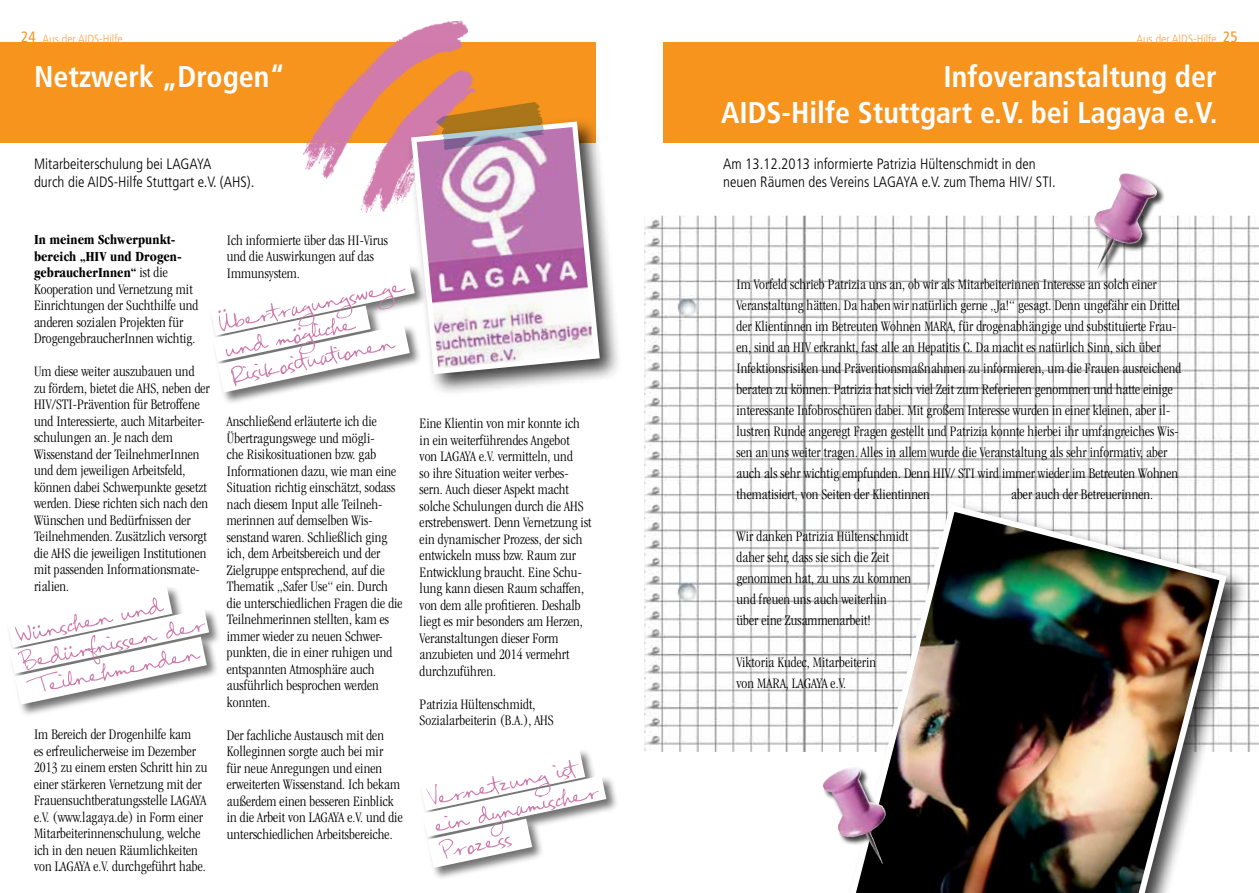
<style>
.page{position:relative;width:1259px;height:893px;background:#fff}
.page>*{position:absolute;margin:0;border:0;box-sizing:border-box;transform-origin:0 0}
.t1{font:700 condensed 30px/36px "Frutiger";color:#fff;text-align:right}
.t2{font:300 condensed 15px/16.5px "Garamond";letter-spacing:.005em;color:#000}
.t3{font:300 condensed 15px/18px "Frutiger";color:#000}
.t4{font:700 condensed 14.25px/16.5px "Garamond";letter-spacing:.005em;color:#000}
.t5{font:300 condensed 12px "Frutiger";color:#faa74a}
.s1{font-weight:400;font-size:15px;color:#f7941e}
.s2{font-weight:300;font-size:15px}
</style>
<div class="page">
<div style="left:0;top:43px;width:595px;height:100px;background:#f7941e"></div>
<img style="left:287px;top:20px;width:199px;height:194px">
<svg style="left:644px;top:215px;width:615px;height:537px"></svg>
<div style="left:663px;top:43px;width:596px;height:100px;background:#f7941e"></div>
<div style="left:407px;top:117px;width:215px;height:280px;background:#000;opacity:.75"></div>
<svg style="left:408px;top:119px;width:194px;height:258px"></svg>
<svg style="left:436px;top:102px;width:108px;height:48px;background:#b78a68"></svg>
<div style="left:9px;top:608px;width:213px;height:78px;background:#000;opacity:.55"></div>
<div style="left:14px;top:636px;width:205px;height:81px;background:#000;opacity:.55"></div>
<svg style="left:9px;top:588px;width:200px;height:117px"></svg>
<div style="left:209px;top:264px;width:218px;height:84px;background:#000;opacity:.55"></div>
<div style="left:217px;top:324px;width:205px;height:81px;background:#000;opacity:.55"></div>
<svg style="left:210px;top:265px;width:205px;height:128px"></svg>
<div style="left:422px;top:775px;width:197px;height:75px;background:#000;opacity:.55"></div>
<div style="left:427px;top:818px;width:117px;height:62px;background:#000;opacity:.55"></div>
<svg style="left:422px;top:751px;width:184px;height:117px"></svg>
<div style="left:844px;top:501px;width:404px;height:392px;background:#000;opacity:.75"></div>
<img style="left:844px;top:501px;width:386px;height:392px">
<div style="left:823px;top:767px;width:71px;height:105px;background:#000;opacity:.75"></div>
<img style="left:822px;top:767px;width:63px;height:97px">
<div style="left:1094px;top:173px;width:71px;height:106px;background:#000;opacity:.75"></div>
<img style="left:1094px;top:173px;width:63px;height:97px">
<p class="t5" style="left:21px;top:32px;width:103px"><span class="s1">24</span> Aus der AIDS-H ilfe</p>
<p class="t5" style="left:1136px;top:32px;width:103px">Aus der AIDS-H ilfe <span class="s1">25</span></p>
<h1 class="t1" style="left:34px;top:58px;width:252px">Netzwerk „Drogen“</h1>
<h1 class="t1" style="left:721px;top:58px;width:498px">Infoveranstaltung der<br>AIDS-Hilfe Stuttgart e.V. bei Lagaya e.V.</h1>
<p class="t3" style="left:723px;top:155px;width:334px">Am 13.12.2013 informierte Patrizia H ültenschmidt in den neuen Räumen des Vereins Lagaya e.V. zum Thema H IV/ STI.</p>
<p class="t3" style="left:34px;top:155px;width:222px">Mitarbeiterschulung bei Lagaya<br>durch die AIDS-H ilfe Stuttgart e.V. (AH S).</p>
<p class="t4" style="left:34px;top:231px;width:149px">In meinem Schwerpunkt&shy;bereich „HIV und Drogen&shy;gebraucherInnen“ <span class="s2">ist die</span></p>
<p class="t2" style="left:34px;top:281px;width:166px">Kooperation und Vernetzung mit Einrichtungen der Suchthilfe und anderen sozialen Projekten für DrogengebraucherInnen wichtig.</p>
<p class="t2" style="left:34px;top:363px;width:177px">Um diese weiter auszubauen und zu fördern, bietet die AHS, neben der<br>HIV/STI-Prävention für Betroffene und Interessierte, auch Mitarbeiter&shy;schulungen an. Je nach dem<br>Wissenstand der TeilnehmerInnen und dem jeweiligen Arbeitsfeld, können dabei Schwerpunkte gesetzt werden. Diese richten sich nach den<br>Wünschen und Bedürfnissen der<br>Teilnehmenden. Zusätzlich versorgt die AHS die jeweiligen Institutionen mit passenden Informationsmate&shy;rialien.</p>
<p class="t2" style="left:34px;top:726px;width:175px">Im Bereich der Drogenhilfe kam<br>es erfreulicherweise im Dezember<br>2013 zu einem ersten Schritt hin zu einer stärkeren Vernetzung mit der<br>Frauensuchtberatungsstelle Lagaya<br>e.V. (www.lagaya.de) in Form einer<br>Mitarbeiterinnenschulung, welche ich in den neuen Räumlichkeiten von Lagaya</p>
<p class="t2" style="left:93px;top:858px;width:114px">e.V. durchgeführt habe.</p>
<p class="t2" style="left:227px;top:232px;width:163px">Ich informierte über das HI-Virus und die Auswirkungen auf das<br>Immunsystem.</p>
<p class="t2" style="left:227px;top:413px;width:177px">Anschließend erläuterte ich die<br>Übertragungswege und mögli-<br>che Risikosituationen bzw. gab<br>Informationen dazu, wie man eine<br>Situation richtig einschätzt, sodass nach diesem Input alle Teilneh&shy;merinnen auf demselben Wis&shy;senstand waren. Schließlich ging ich, dem Arbeitsbereich und der<br>Zielgruppe entsprechend, auf die<br>Thematik „Safer Use“ ein. Durch die unterschiedlichen Fragen die die<br>Teilnehmerinnen stellten, kam es immer wieder zu neuen Schwer&shy;punkten, die in einer ruhigen und entspannten Atmosphäre auch ausführlich besprochen werden konnten.</p>
<p class="t2" style="left:227px;top:727px;width:175px">Der fachliche Austausch mit den<br>Kolleginnen sorgte auch bei mir für neue Anregungen und einen erweiterten Wissenstand. Ich bekam außerdem einen besseren Einblick in die Arbeit von Lagaya</p>
<p class="t2" style="left:227px;top:809px;width:177px;text-indent:121px">e.V. und die unterschiedlichen Arbeitsbereiche.</p>
<p class="t2" style="left:420px;top:415px;width:162px">Eine Klientin von mir konnte ich in ein weiterführendes Angebot von Lagaya</p>
<p class="t2" style="left:420px;top:448px;width:173px;text-indent:59px">e.V. vermitteln, und<br>so ihre Situation weiter verbes&shy;sern. Auch dieser Aspekt macht solche Schulungen durch die AHS erstrebenswert. Denn Vernetzung ist ein dynamischer Prozess, der sich entwickeln muss bzw. Raum zur<br>Entwicklung braucht. Eine Schu&shy;lung kann diesen Raum schaffen, von dem alle profitieren. Deshalb liegt es mir besonders am Herzen,<br>Veranstaltungen dieser Form anzubieten und 2014 vermehrt durchzuführen.</p>
<p class="t2" style="left:420px;top:696px;width:136px">Patrizia Hültenschmidt,<br>Sozialarbeiterin (B.A.), AHS</p>
<p class="t2" style="left:736px;top:274px;width:446px;line-height:21px">Im Vorfeld schrieb Patrizia uns an, ob wir als Mitarbeiterinnen Interesse an solch einer Veranstaltung hätten. Da haben wir natürlich gerne „Ja!“ gesagt. Denn ungefähr ein Drittel der Klientinnen im Betreuten Wohnen MARA, für drogenabhängige und substituierte Frau&shy;en, sind an HIV erkrankt, fast alle an Hepatitis C. Da macht es natürlich Sinn, sich über Infektionsrisiken und Präventionsmaßnahmen zu informieren, um die Frauen ausreichend beraten zu können. Patrizia hat sich viel Zeit zum Referieren genommen und hatte einige interessante Infobroschüren dabei. Mit großem Interesse wurden in einer kleinen, aber il&shy;lustren Runde angeregt Fragen gestellt und Patrizia konnte hierbei ihr umfangreiches Wis&shy;sen an uns weiter tragen. Alles in allem wurde die Veranstaltung als sehr informativ, aber auch als sehr wichtig empfunden. Denn HIV/ STI wird immer wieder im Betreuten Wohnen thematisiert, von Seiten der Klientinnen</p>
<p class="t2" style="left:1011px;top:486px;width:143px">aber auch der Betreuerinnen.</p>
<p class="t2" style="left:736px;top:526px;width:176px;line-height:21px">Wir danken Patrizia Hültenschmidt daher sehr, dass sie sich die Zeit genommen hat, zu uns zu kommen und freuen uns auch weiterhin über eine Zusammenarbeit!</p>
<p class="t2" style="left:736px;top:652px;width:141px;line-height:21px">Viktoria Kudec, Mitarbeiterin von MARA, Lagaya</p>
<p class="t2" style="left:830px;top:675px;width:17px">e.V.</p>
</div>
